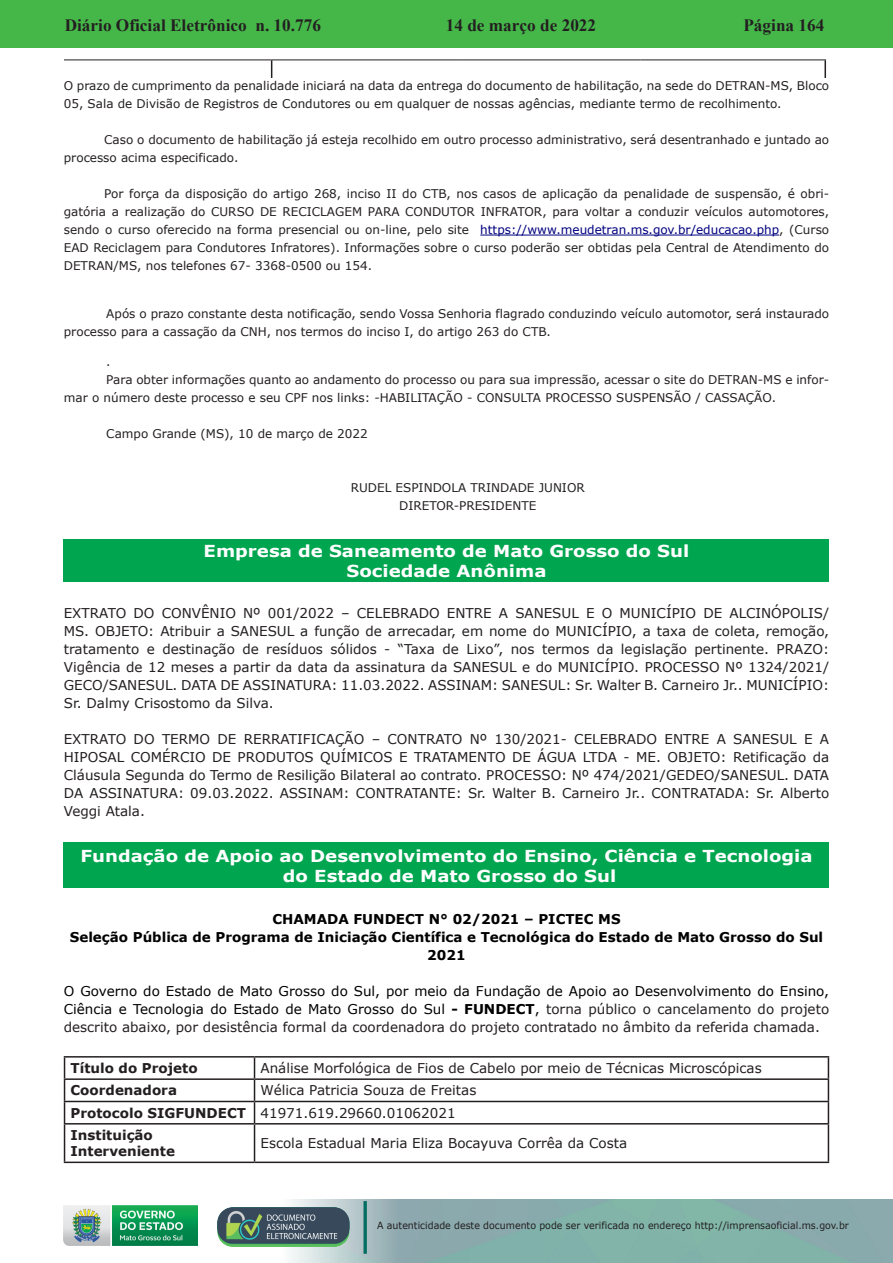
<style>
.page{position:relative;width:893px;height:1263px;background:#fff}
.page>*{position:absolute;margin:0;border:0;box-sizing:border-box;transform-origin:0 0}
.t1{font:700 17.25px "Times New Roman";color:#231f20}
.Atos_Normativos_da_A{font:700 16.5px "Verdana";color:#fff;scale:1.1 1}
.t2{font:13.5px/18px "Verdana";color:#231f20;text-align:justify}
.t3{font:13.5px/18px "Verdana";color:#000;text-align:justify}
.t4{font:700 13.5px/18px "Verdana";color:#000;text-align:center}
.t5{font:700 13.5px/16.2px "Verdana";color:#231f20}
.t6{font:12px/18px "Verdana";color:#231f20}
.t7{font:9.9px "Verdana";color:#231f20;scale:.95 1}
.s1{color:#000080}
.s2{font-weight:700}
.s3{color:#231f20}
</style>
<div class="page">
<div style="left:0;top:0;width:893px;height:48px;background:#45b749"></div>
<img style="left:63px;top:1199px;width:830px;height:64px">
<img style="left:364px;top:1202px;width:2px;height:51px">
<img style="left:218px;top:1207px;width:132px;height:39px">
<img style="left:64px;top:1205px;width:134px;height:41px">
<hr style="left:480px;top:235px;width:299px;height:1px;background:#000080">
<svg style="left:271px;top:61px;width:1px;height:17px"></svg>
<svg style="left:824px;top:61px;width:2px;height:17px"></svg>
<hr style="left:64px;top:60px;width:208px;height:1px;background:#231f20">
<hr style="left:272px;top:60px;width:184px;height:1px;background:#231f20">
<hr style="left:456px;top:60px;width:184px;height:1px;background:#231f20">
<hr style="left:645px;top:60px;width:181px;height:1px;background:#231f20">
<div style="left:64px;top:539px;width:765px;height:43px;background:#00a54f"></div>
<div style="left:64px;top:842px;width:765px;height:46px;background:#00a54f"></div>
<hr style="left:64px;top:1056px;width:191px;height:1px;background:#231f20">
<hr style="left:255px;top:1056px;width:574px;height:1px;background:#231f20">
<hr style="left:64px;top:1078px;width:191px;height:2px;background:#231f20">
<hr style="left:255px;top:1078px;width:574px;height:2px;background:#231f20">
<hr style="left:64px;top:1101px;width:191px;height:1px;background:#231f20">
<svg style="left:64px;top:1057px;width:1px;height:66px"></svg>
<hr style="left:255px;top:1101px;width:574px;height:1px;background:#231f20">
<svg style="left:254px;top:1057px;width:1px;height:66px"></svg>
<svg style="left:828px;top:1057px;width:1px;height:66px"></svg>
<hr style="left:64px;top:1123px;width:191px;height:1px;background:#231f20">
<hr style="left:64px;top:1124px;width:1px;height:37px;background:#231f20">
<hr style="left:255px;top:1123px;width:574px;height:1px;background:#231f20">
<hr style="left:254px;top:1124px;width:1px;height:37px;background:#231f20">
<hr style="left:828px;top:1124px;width:1px;height:37px;background:#231f20">
<hr style="left:64px;top:1161px;width:191px;height:2px;background:#231f20">
<hr style="left:255px;top:1161px;width:574px;height:2px;background:#231f20">
<h1 class="t1" style="left:65px;top:13px;width:258px">Diário Oficial Eletrônico n. 10.776</h1>
<h1 class="t1" style="left:446px;top:13px;width:152px">14 de março de 2022</h1>
<h1 class="t1" style="left:743px;top:13px;width:82px">Página 164</h1>
<p class="t6" style="left:64px;top:76px;width:767px">O prazo de cumprimento da penalidade iniciará na data da entrega do documento de habilitação, na sede do DETRAN-MS, Bloco<br>05, Sala de Divisão de Registros de Condutores ou em qualquer de nossas agências, mediante termo de recolhimento.</p>
<p class="t6" style="left:64px;top:130px;width:767px;text-indent:40px">Caso o documento de habilitação já esteja recolhido em outro processo administrativo, será desentranhado e juntado ao processo acima especificado.</p>
<p class="t6" style="left:64px;top:184px;width:767px;text-align:justify;text-indent:40px">Por força da disposição do artigo 268, inciso II do CTB, nos casos de aplicação da penalidade de suspensão, é obri&shy;gatória a realização do CURSO DE RECICLAGEM PARA CONDUTOR INFRATOR, para voltar a conduzir veículos automotores, sendo o curso oferecido na forma presencial ou on-line, pelo site <span class="s1">https://www.meudetran.ms.gov.br/educacao.php</span>, (Curso EAD Reciclagem para Condutores Infratores). Informações sobre o curso poderão ser obtidas pela Central de Atendimento do DETRAN/MS, nos telefones 67- 3368-0500 ou 154.</p>
<p class="t6" style="left:64px;top:304px;width:767px;text-indent:43px">Após o prazo constante desta notificação, sendo Vossa Senhoria flagrado conduzindo veículo automotor, será instaurado processo para a cassação da CNH, nos termos do inciso I, do artigo 263 do CTB.</p>
<p class="t6" style="left:106px;top:352px;width:6px">.</p>
<p class="t6" style="left:64px;top:370px;width:767px;text-indent:43px">Para obter informações quanto ao andamento do processo ou para sua impressão, acessar o site do DETRAN-MS e infor&shy;mar o número deste processo e seu CPF nos links: -HABILITAÇÃO - CONSULTA PROCESSO SUSPENSÃO / CASSAÇÃO.</p>
<p class="t6" style="left:106px;top:424px;width:263px">Campo Grande (MS), 10 de março de 2022</p>
<p class="t6" style="left:351px;top:478px;width:236px">RUDEL ESPINDOLA TRINDADE JUNIOR</p>
<p class="t6" style="left:399px;top:496px;width:139px">DIRETOR-PRESIDENTE</p>
<p class="Atos_Normativos_da_A" style="left:204px;top:539px;width:443px">Empresa de Saneamento de Mato Grosso do Sul</p>
<p class="Atos_Normativos_da_A" style="left:346px;top:559px;width:183px">Sociedade Anônima</p>
<p class="t2" style="left:64px;top:604px;width:767px">EXTRATO DO CONVÊNIO Nº 001/2022 – CELEBRADO ENTRE A SANESUL E O MUNICÍPIO DE ALCINÓPOLIS/ MS. OBJETO: Atribuir a SANESUL a função de arrecadar, em nome do MUNICÍPIO, a taxa de coleta, remoção, tratamento e destinação de resíduos sólidos - “Taxa de Lixo”, nos termos da legislação pertinente. PRAZO:<br>Vigência de 12 meses a partir da data da assinatura da SANESUL e do MUNICÍPIO. PROCESSO Nº 1324/2021/ GECO/SANESUL. DATA DE ASSINATURA: 11.03.2022. ASSINAM: SANESUL: Sr. Walter B. Carneiro Jr.. MUNICÍPIO:<br>Sr. Dalmy Crisostomo da Silva.</p>
<p class="t2" style="left:64px;top:730px;width:767px">EXTRATO DO TERMO DE RERRATIFICAÇÃO – CONTRATO Nº 130/2021- CELEBRADO ENTRE A SANESUL E A HIPOSAL COMÉRCIO DE PRODUTOS QUÍMICOS E TRATAMENTO DE ÁGUA LTDA - ME. OBJETO: Retificação da Cláusula Segunda do Termo de Resilição Bilateral ao contrato. PROCESSO: Nº 474/2021/GEDEO/SANESUL. DATA DA ASSINATURA: 09.03.2022. ASSINAM: CONTRATANTE: Sr. Walter B. Carneiro Jr.. CONTRATADA: Sr. Alberto Veggi Atala.</p>
<p class="Atos_Normativos_da_A" style="left:80px;top:844px;width:667px">Fundação de Apoio ao Desenvolvimento do Ensino, Ciência e Tecnologia</p>
<p class="Atos_Normativos_da_A" style="left:283px;top:864px;width:304px">do Estado de Mato Grosso do Sul</p>
<p class="t4" style="left:272px;top:910px;width:350px">CHAMADA FUNDECT N° 02/2021 – PICTEC MS</p>
<p class="t4" style="left:70px;top:928px;width:755px">Seleção Pública de Programa de Iniciação Científica e Tecnológica do Estado de Mato Grosso do Sul<br>2021</p>
<p class="t3" style="left:64px;top:982px;width:767px">O Governo do Estado de Mato Grosso do Sul, por meio da Fundação de Apoio ao Desenvolvimento do Ensino, Ciência e Tecnologia do Estado de Mato Grosso do Sul <span class="s2">- FUNDECT</span>, <span class="s3">torna público o cancelamento do projeto descrito abaixo, por desistência formal da coordenadora do projeto contratado no âmbito da referida chamada.</span></p>
<p class="t5" style="left:71px;top:1060px;width:129px">Título do Projeto</p>
<p class="t2" style="left:261px;top:1059px;width:503px">Análise Morfológica de Fios de Cabelo por meio de Técnicas Microscópicas</p>
<p class="t5" style="left:71px;top:1082px;width:108px">Coordenadora</p>
<p class="t2" style="left:261px;top:1081px;width:217px">Wélica Patricia Souza de Freitas</p>
<p class="t5" style="left:71px;top:1104px;width:177px">Protocolo SIGFUNDECT</p>
<p class="t2" style="left:261px;top:1104px;width:197px">41971.619.29660.01062021</p>
<p class="t5" style="left:71px;top:1127px;width:106px">Instituição<br>Interveniente</p>
<p class="t2" style="left:261px;top:1134px;width:368px">Escola Estadual Maria Eliza Bocayuva Corrêa da Costa</p>
<p class="t7" style="left:377px;top:1219px;width:498px">A autenticidade deste documento pode ser verificada no endereço http://imprensaoficial.ms.gov.br</p>
</div>
